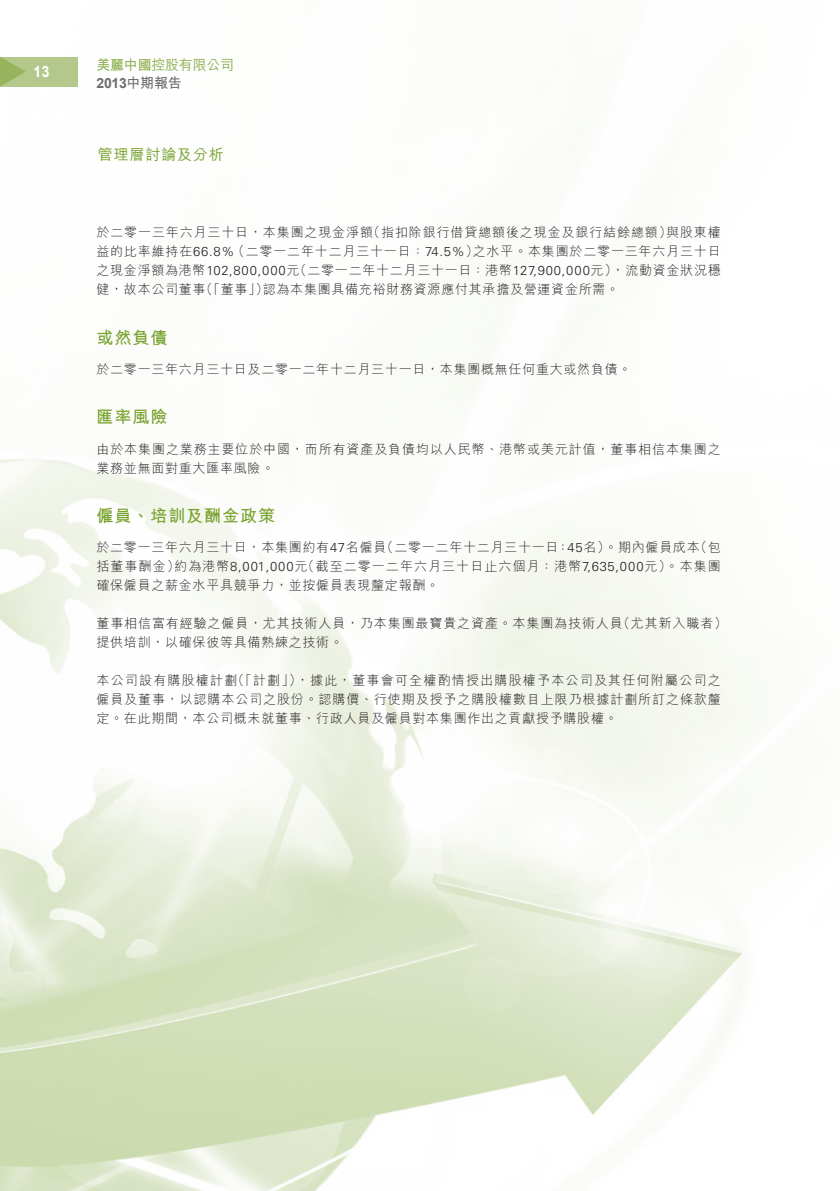
<style>
.page{position:relative;width:840px;height:1191px;background:#fff}
.page>*{position:absolute;margin:0;border:0;box-sizing:border-box;transform-origin:0 0}
.t1{font:700 17px "M Hei HK";letter-spacing:.055em;color:#78a22d}
.t2{font:700 15.6px "Arial";color:#fff;scale:.9 1}
.t3{font:500 15px "M Hei HK";letter-spacing:.055em;color:#78a22d}
.t4{font:500 14px/18px "M Hei HK";letter-spacing:-.02em;color:#8fb051}
.t5{font:300 13px/19px "M Hei HK";letter-spacing:.055em;color:#231f20;text-align:justify}
.s1{font-weight:700}
.s2{font-family:"Arial";font-weight:700;color:#6c6d70}
.s3{font-weight:700;color:#6c6d70}
.s4{font-family:"Univers LT Std"}
</style>
<div class="page">
<img style="left:0;top:56px;width:763px;height:1135px">
<div style="left:0;top:57px;width:77px;height:29px;background:#b4c88b"></div>
<svg style="left:0;top:57px;width:26px;height:29px"></svg>
<p class="t2" style="left:33px;top:61px;width:20px">13</p>
<p class="t4" style="left:96px;top:55px;width:139px"><span class="s1">美麗中國</span>控股有限公司<br><span class="s2">2013</span><span class="s3">中期報告</span></p>
<p class="t3" style="left:98px;top:144px;width:127px">管理層討論及分析</p>
<p class="t5" style="left:96px;top:222px;width:625px">於二零一三年六月三十日，本集團之現金淨額（指扣除銀行借貸總額後之現金及銀行結餘總額）與股東權益的比率維持在<span class="s4">66.8%</span>（二零一二年十二月三十一日：<span class="s4">74.5%</span>）之水平。本集團於二零一三年六月三十日之現金淨額為港幣<span class="s4">102,800,000</span>元（二零一二年十二月三十一日：港幣<span class="s4">127,900,000</span>元），流動資金狀況穩健，故本公司董事（「董事」）認為本集團具備充裕財務資源應付其承擔及營運資金所需。</p>
<p class="t1" style="left:96px;top:325px;width:72px">或然負債</p>
<p class="t5" style="left:96px;top:359px;width:536px">於二零一三年六月三十日及二零一二年十二月三十一日，本集團概無任何重大或然負債。</p>
<p class="t1" style="left:96px;top:405px;width:72px">匯率風險</p>
<p class="t5" style="left:96px;top:439px;width:625px">由於本集團之業務主要位於中國，而所有資產及負債均以人民幣、港幣或美元計值，董事相信本集團之業務並無面對重大匯率風險。</p>
<p class="t1" style="left:96px;top:503px;width:180px">僱員、培訓及酬金政策</p>
<p class="t5" style="left:96px;top:537px;width:625px">於二零一三年六月三十日，本集團約有<span class="s4">47</span>名僱員（二零一二年十二月三十一日：<span class="s4">45</span>名）。期內僱員成本（包括董事酬金）約為港幣<span class="s4">8,001,000</span>元（截至二零一二年六月三十日止六個月：港幣<span class="s4">7,635,000</span>元）。本集團確保僱員之薪金水平具競爭力，並按僱員表現釐定報酬。</p>
<p class="t5" style="left:96px;top:613px;width:632px">董事相信富有經驗之僱員，尤其技術人員，乃本集團最寶貴之資產。本集團為技術人員（尤其新入職者）提供培訓，以確保彼等具備熟練之技術。</p>
<p class="t5" style="left:96px;top:670px;width:625px">本公司設有購股權計劃（「計劃」），據此，董事會可全權酌情授出購股權予本公司及其任何附屬公司之僱員及董事，以認購本公司之股份。認購價、行使期及授予之購股權數目上限乃根據計劃所訂之條款釐定。在此期間，本公司概未就董事、行政人員及僱員對本集團作出之貢獻授予購股權。</p>
</div>
